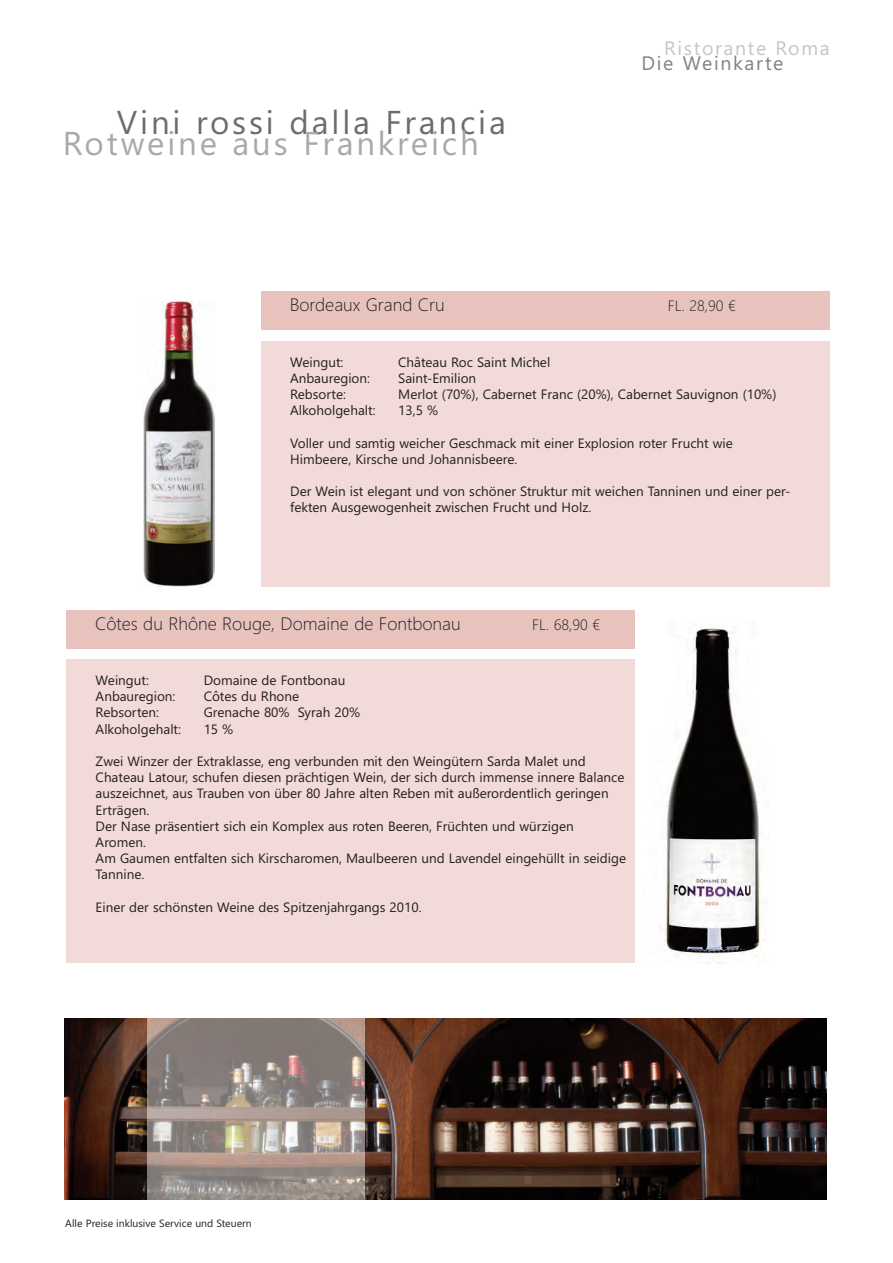
<style>
.page{position:relative;width:893px;height:1263px;background:#fff}
.page>*{position:absolute;margin:0;border:0;box-sizing:border-box;transform-origin:0 0}
.t1{font:33px "Segoe UI";letter-spacing:.085em;color:#6c6d70}
.t2{font:33px "Segoe UI";letter-spacing:.085em;color:#a8a9ad}
.t3{font:19.5px "Segoe UI";letter-spacing:.085em;color:#c7c7bd}
.t4{font:19.5px "Segoe UI";letter-spacing:.085em;color:#808285}
.t5{font:300 18px "Segoe UI";color:#231f20}
.t6{font:300 15px "Segoe UI";color:#231f20}
.t7{font:13.5px/16.2px "Segoe UI";color:#231f20}
.t8{font:10.5px "Segoe UI";color:#231f20}
</style>
<div class="page">
<img style="left:64px;top:1019px;width:763px;height:180px">
<img style="left:147px;top:1019px;width:217px;height:180px">
<img style="left:144px;top:302px;width:71px;height:285px">
<img style="left:661px;top:627px;width:104px;height:332px">
<div style="left:261px;top:292px;width:569px;height:38px;background:#e8c3be"></div>
<div style="left:261px;top:341px;width:569px;height:246px;background:#f1dad7"></div>
<div style="left:66px;top:610px;width:569px;height:38px;background:#e8c3be"></div>
<div style="left:66px;top:660px;width:569px;height:303px;background:#f1dad7"></div>
<h1 class="t1" style="left:117px;top:103px;width:390px">Vini rossi dalla Francia</h1>
<h1 class="t2" style="left:63px;top:124px;width:417px">Rotweine aus Frankreich</h1>
<h2 class="t3" style="left:664px;top:37px;width:167px">Ristorante Roma</h2>
<h2 class="t4" style="left:641px;top:52px;width:143px">Die Weinkarte</h2>
<h3 class="t5" style="left:290px;top:294px;width:156px">Bordeaux Grand Cru</h3>
<p class="t6" style="left:668px;top:297px;width:70px">FL. 28,90 €</p>
<p class="t7" style="left:290px;top:354px;width:55px">Weingut:</p>
<p class="t7" style="left:398px;top:354px;width:154px">Château Roc Saint Michel</p>
<p class="t7" style="left:290px;top:370px;width:81px">Anbauregion:</p>
<p class="t7" style="left:398px;top:370px;width:79px">Saint-Emilion</p>
<p class="t7" style="left:290px;top:386px;width:57px">Rebsorte:</p>
<p class="t7" style="left:398px;top:386px;width:380px">Merlot (70%), Cabernet Franc (20%), Cabernet Sauvignon (10%)</p>
<p class="t7" style="left:290px;top:402px;width:87px">Alkoholgehalt:</p>
<p class="t7" style="left:398px;top:402px;width:41px">13,5 %</p>
<p class="t7" style="left:290px;top:435px;width:444px">Voller und samtig weicher Geschmack mit einer Explosion roter Frucht wie<br>Himbeere, Kirsche und Johannisbeere.</p>
<p class="t7" style="left:290px;top:483px;width:502px">Der Wein ist elegant und von schöner Struktur mit weichen Tanninen und einer per&shy;fekten Ausgewogenheit zwischen Frucht und Holz.</p>
<h3 class="t5" style="left:95px;top:613px;width:367px">Côtes du Rhône Rouge, Domaine de Fontbonau</h3>
<p class="t6" style="left:532px;top:616px;width:70px">FL. 68,90 €</p>
<p class="t7" style="left:96px;top:672px;width:55px">Weingut:</p>
<p class="t7" style="left:204px;top:672px;width:143px">Domaine de Fontbonau</p>
<p class="t7" style="left:96px;top:688px;width:81px">Anbauregion:</p>
<p class="t7" style="left:204px;top:688px;width:97px">Côtes du Rhone</p>
<p class="t7" style="left:96px;top:704px;width:65px">Rebsorten:</p>
<p class="t7" style="left:204px;top:704px;width:158px">Grenache 80% Syrah 20%</p>
<p class="t7" style="left:96px;top:721px;width:87px">Alkoholgehalt:</p>
<p class="t7" style="left:204px;top:721px;width:31px">15 %</p>
<p class="t7" style="left:96px;top:753px;width:532px">Zwei Winzer der Extraklasse, eng verbunden mit den Weingütern Sarda Malet und Chateau Latour, schufen diesen prächtigen Wein, der sich durch immense innere Balance auszeichnet, aus Trauben von über 80 Jahre alten Reben mit außerordentlich geringen Erträgen.<br>Der Nase präsentiert sich ein Komplex aus roten Beeren, Früchten und würzigen Aromen.<br>Am Gaumen entfalten sich Kirscharomen, Maulbeeren und Lavendel eingehüllt in seidige Tannine.</p>
<p class="t7" style="left:96px;top:899px;width:327px">Einer der schönsten Weine des Spitzenjahrgangs 2010.</p>
<p class="t8" style="left:65px;top:1218px;width:188px">Alle Preise inklusive Service und Steuern</p>
</div>
